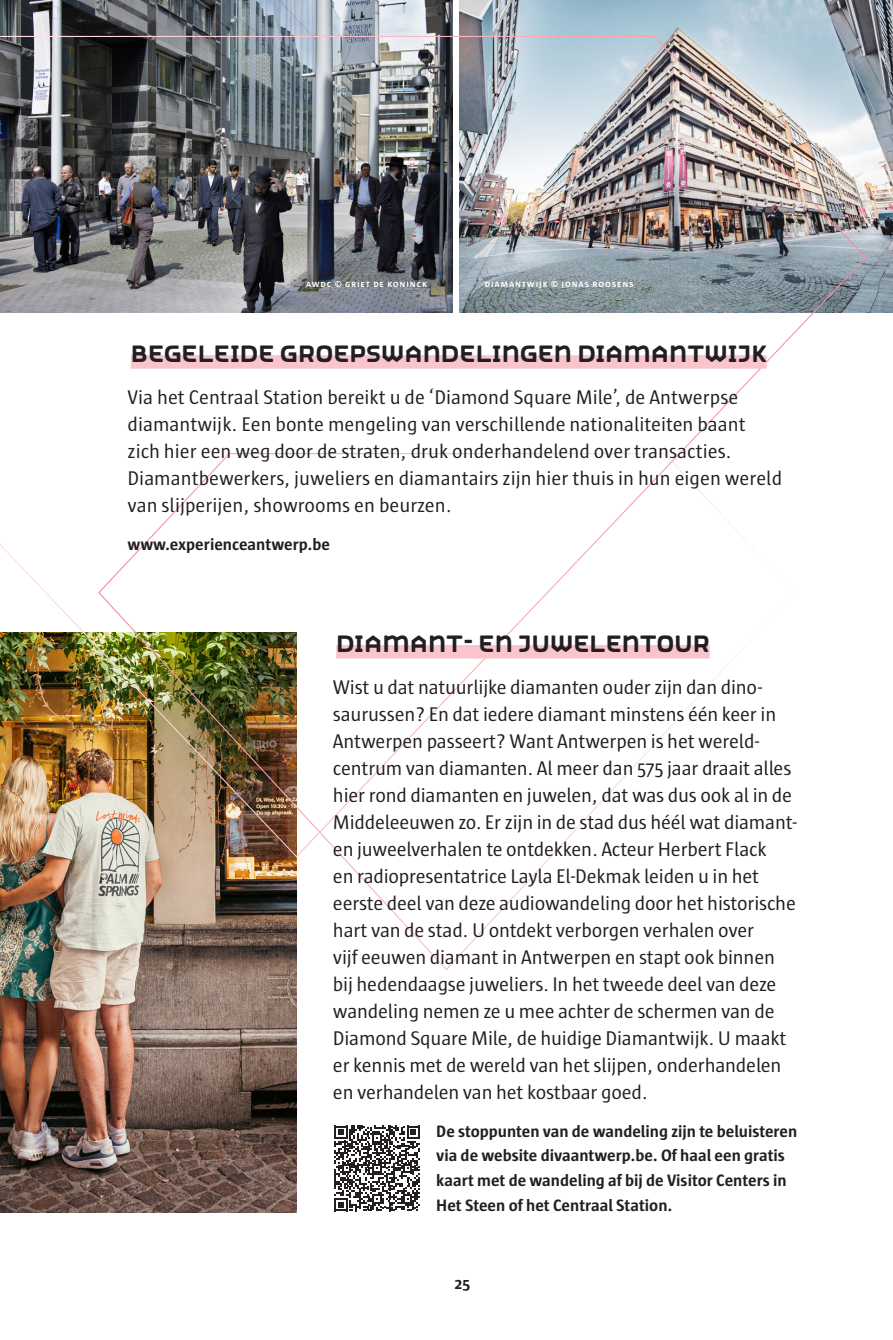
<style>
.page{position:relative;width:893px;height:1340px;background:#fff}
.page>*{position:absolute;margin:0;border:0;box-sizing:border-box;transform-origin:0 0}
.TITEL_dia_12_AntwSC_ROZE{font:27px "Antwerpen Small Caps";letter-spacing:.005em;color:#231f20}
.BODY_8_75_Sun_WIT{font:20.25px/27px "Sun Antwerpen";letter-spacing:-.01em;color:#231f20}
.INFO_7_5_SunBold_WIT{font:700 16.88px/24.8px "Sun Antwerpen";color:#231f20}
.t1{font:700 15.75px "Sun Antwerpen";color:#231f20}
.OPYRIGHT_4_WIT{font:700 9px "Sun Antwerpen";letter-spacing:.09em;color:#fff}
</style>
<div class="page">
<img style="left:0;top:0;width:453px;height:35px">
<img style="left:459px;top:0;width:434px;height:312px">
<img style="left:0;top:858px;width:297px;height:354px">
<svg style="left:97px;top:858px;width:453px;height:113px"></svg>
<img style="left:0;top:35px;width:867px;height:823px">
<div style="left:336px;top:645px;width:374px;height:13px;background:#f9c4cb"></div>
<div style="left:131px;top:355px;width:636px;height:14px;background:#f9c4cb"></div>
<svg style="left:334px;top:1125px;width:86px;height:86px"></svg>
<p class="OPYRIGHT_4_WIT" style="left:306px;top:278px;width:8px">AWDC</p>
<p class="OPYRIGHT_4_WIT" style="left:335px;top:278px;width:93px">© Griet De Koninck</p>
<p class="OPYRIGHT_4_WIT" style="left:485px;top:278px;width:151px">Diamantwijk © Jonas Roosens</p>
<p class="TITEL_dia_12_AntwSC_ROZE" style="left:131px;top:336px;width:637px">BEGELEIDE GROEPSWANDELINGEN DIAMANTWIJK</p>
<p class="BODY_8_75_Sun_WIT" style="left:128px;top:383px;width:656px">Via het Centraal Station bereikt u de ‘Diamond Square Mile’, de Antwerpse diamantwijk. Een bonte mengeling van verschillende nationaliteiten baant zich hier een weg door de straten, druk onderhandelend over transacties.<br>Diamantbewerkers, juweliers en diamantairs zijn hier thuis in hun eigen wereld van slijperijen, showrooms en beurzen.</p>
<p class="INFO_7_5_SunBold_WIT" style="left:128px;top:531px;width:204px">www.experienceantwerp.be</p>
<p class="TITEL_dia_12_AntwSC_ROZE" style="left:336px;top:626px;width:375px">DIAMANT- EN JUWELENTOUR</p>
<p class="BODY_8_75_Sun_WIT" style="left:333px;top:673px;width:465px">Wist u dat natuurlijke diamanten ouder zijn dan dino&shy;saurussen? En dat iedere diamant minstens één keer in Antwerpen passeert? Want Antwerpen is het wereld&shy;centrum van diamanten. Al meer dan 575 jaar draait alles hier rond diamanten en juwelen, dat was dus ook al in de Middeleeuwen zo. Er zijn in de stad dus héél wat diamant&shy;en juweelverhalen te ontdekken. Acteur Herbert Flack<br>en radiopresentatrice Layla El-Dekmak leiden u in het eerste deel van deze audiowandeling door het historische hart van de stad. U ontdekt verborgen verhalen over<br>vijf eeuwen diamant in Antwerpen en stapt ook binnen bij hedendaagse juweliers. In het tweede deel van deze wandeling nemen ze u mee achter de schermen van de Diamond Square Mile, de huidige Diamantwijk. U maakt er kennis met de wereld van het slijpen, onderhandelen en verhandelen van het kostbaar goed.</p>
<p class="INFO_7_5_SunBold_WIT" style="left:436px;top:1118px;width:363px">De stoppunten van de wandeling zijn te beluisteren via de website divaantwerp.be. Of haal een gratis kaart met de wandeling af bij de Visitor Centers in Het Steen of het Centraal Station.</p>
<p class="t1" style="left:455px;top:1274px;width:17px">25</p>
</div>
